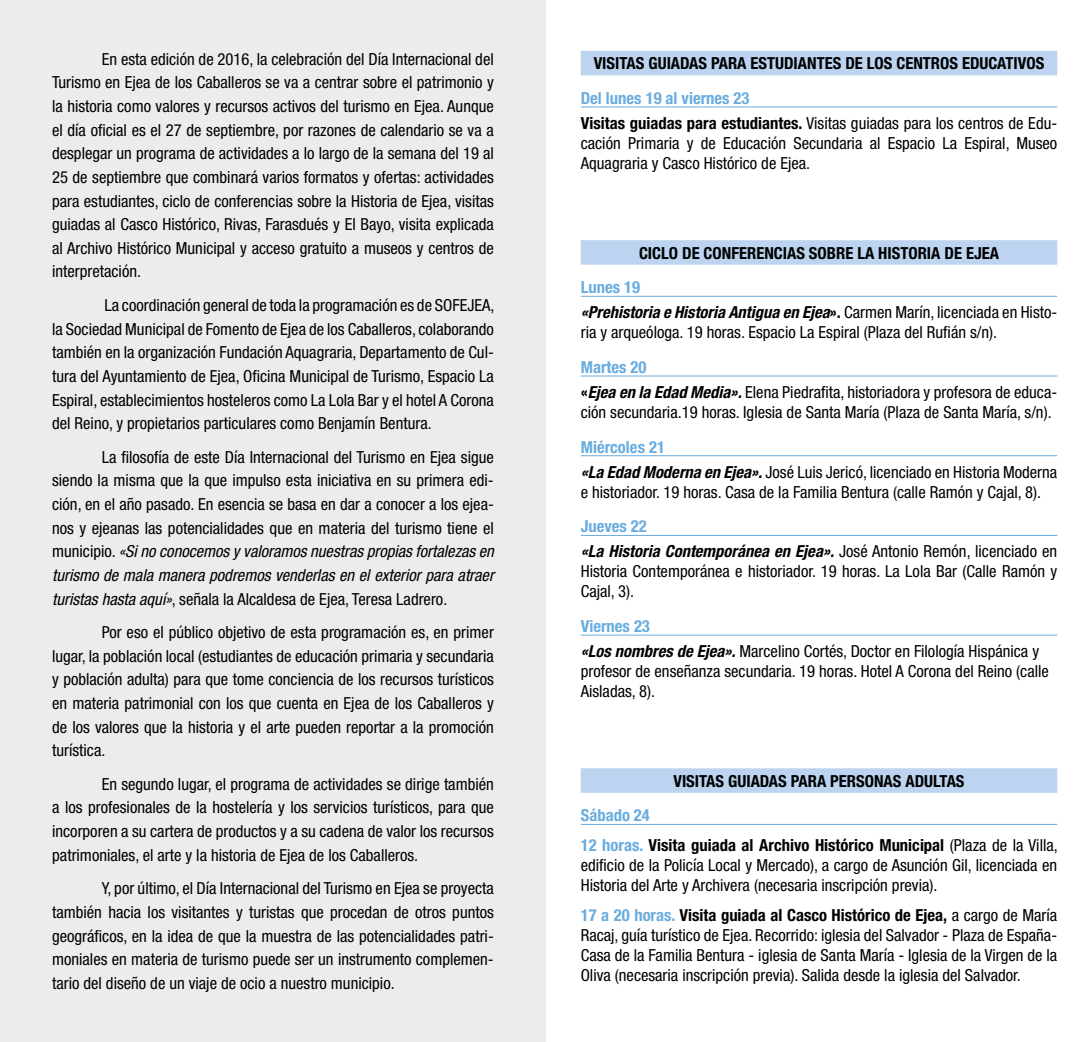
<style>
.page{position:relative;width:1092px;height:1042px;background:#fff}
.page>*{position:absolute;margin:0;border:0;box-sizing:border-box;transform-origin:0 0}
.t1{font:condensed 16.62px/23.6px "Helvetica Neue LT Std";color:#000}
.t2{font:700 condensed 16.62px/29.9px "Helvetica Neue LT Std";color:#000}
.t3{font:italic 700 condensed 16.62px/24.8px "Helvetica Neue LT Std";color:#000}
.s1{font-style:italic}
.s2{font-weight:700;color:#69acdf}
.s3{font-weight:700}
.s4{font-style:normal;color:#69acdf}
.s5{font-style:normal}
.s6{font-weight:400;font-style:normal}
.s7{font-weight:700;font-style:italic}
.s8{color:#69acdf}
.s9{font-weight:400}
</style>
<div class="page">
<div style="left:0;top:0;width:546px;height:1042px;background:#ececec"></div>
<div style="left:580px;top:51px;width:477px;height:24px;background:#bcd4f0"></div>
<hr style="left:580px;top:107px;width:477px;height:1px;background:#69acdf">
<div style="left:580px;top:240px;width:477px;height:25px;background:#bcd4f0"></div>
<hr style="left:580px;top:296px;width:477px;height:1px;background:#69acdf">
<hr style="left:580px;top:375px;width:477px;height:1px;background:#69acdf">
<hr style="left:580px;top:455px;width:477px;height:1px;background:#69acdf">
<hr style="left:580px;top:535px;width:477px;height:1px;background:#69acdf">
<hr style="left:580px;top:635px;width:477px;height:1px;background:#69acdf">
<div style="left:580px;top:768px;width:477px;height:25px;background:#bcd4f0"></div>
<hr style="left:580px;top:824px;width:477px;height:1px;background:#69acdf">
<p class="t1" style="left:52px;top:47px;width:443px;text-align:justify;text-indent:50px">En esta edición de 2016, la celebración del Día Internacional del Turismo en Ejea de los Caballeros se va a centrar sobre el patrimonio y la historia como valores y recursos activos del turismo en Ejea. Aunque el día oficial es el 27 de septiembre, por razones de calendario se va a desplegar un programa de actividades a lo largo de la semana del 19 al 25 de septiembre que combinará varios formatos y ofertas: actividades para estudiantes, ciclo de conferencias sobre la Historia de Ejea, visitas guiadas al Casco Histórico, Rivas, Farasdués y El Bayo, visita explicada al Archivo Histórico Municipal y acceso gratuito a museos y centros de interpretación.</p>
<p class="t1" style="left:52px;top:293px;width:444px;text-align:justify;text-indent:52px">La coordinación general de toda la programación es de SOFEJEA, la Sociedad Municipal de Fomento de Ejea de los Caballeros, colaborando también en la organización Fundación Aquagraria, Departamento de Cul&shy;tura del Ayuntamiento de Ejea, Oficina Municipal de Turismo, Espacio La Espiral, establecimientos hosteleros como La Lola Bar y el hotel A Corona del Reino, y propietarios particulares como Benjamín Bentura.</p>
<p class="t1" style="left:52px;top:445px;width:443px;text-align:justify;text-indent:50px">La filosofía de este Día Internacional del Turismo en Ejea sigue siendo la misma que la que impulso esta iniciativa en su primera edi&shy;ción, en el año pasado. En esencia se basa en dar a conocer a los ejea&shy;nos y ejeanas las potencialidades que en materia del turismo tiene el municipio. <span class="s1">«Si no conocemos y valoramos nuestras propias fortalezas en turismo de mala manera podremos venderlas en el exterior para atraer turistas hasta aquí»</span>, señala la Alcaldesa de Ejea, Teresa Ladrero.</p>
<p class="t1" style="left:52px;top:620px;width:443px;text-align:justify;text-indent:50px">Por eso el público objetivo de esta programación es, en primer lugar, la población local (estudiantes de educación primaria y secundaria y población adulta) para que tome conciencia de los recursos turísticos en materia patrimonial con los que cuenta en Ejea de los Caballeros y de los valores que la historia y el arte pueden reportar a la promoción turística.</p>
<p class="t1" style="left:52px;top:772px;width:443px;text-align:justify;text-indent:50px">En segundo lugar, el programa de actividades se dirige también a los profesionales de la hostelería y los servicios turísticos, para que incorporen a su cartera de productos y a su cadena de valor los recursos patrimoniales, el arte y la historia de Ejea de los Caballeros.</p>
<p class="t1" style="left:52px;top:876px;width:443px;text-align:justify;text-indent:50px">Y, por último, el Día Internacional del Turismo en Ejea se proyecta también hacia los visitantes y turistas que procedan de otros puntos geográficos, en la idea de que la muestra de las potencialidades patri&shy;moniales en materia de turismo puede ser un instrumento complemen&shy;tario del diseño de un viaje de ocio a nuestro municipio.</p>
<p class="t2" style="left:593px;top:48px;width:136px">Visitas guiadas para</p>
<p class="t2" style="left:750px;top:48px;width:295px">estudiantes de los centros educativos</p>
<p class="t1" style="left:580px;top:86px;width:478px;line-height:24.8px"><span class="s2">Del lunes 19 al viernes 23<br></span><span class="s3">Visitas guiadas para estudiantes.</span> Visitas guiadas para los centros de Edu-</p>
<p class="t1" style="left:580px;top:133px;width:478px;line-height:19.9px">cación Primaria y de Educación Secundaria al Espacio La Espiral, Museo<br>Aquagraria y Casco Histórico de Ejea.</p>
<p class="t2" style="left:639px;top:237px;width:102px">Ciclo de confere</p>
<p class="t2" style="left:764px;top:237px;width:72px">ncias sobre</p>
<p class="t2" style="left:857px;top:237px;width:134px">la Historia de Ejea</p>
<p class="t3" style="left:580px;top:275px;width:478px"><span class="s4">Lunes 19<br></span>«Prehistoria e Historia Antigua en Ejea<span class="s5">».</span> <span class="s6">Carmen Marín, licenciada en Histo-</span></p>
<p class="t1" style="left:580px;top:320px;width:418px">ria y arqueóloga. 19 horas. Espacio La Espiral (Plaza del Rufián s/n).</p>
<p class="t1" style="left:580px;top:355px;width:478px;line-height:24.8px"><span class="s2">Martes 20<br></span><span class="s3">«</span><span class="s7">Ejea en la Edad Media».</span> Elena Piedrafita, historiadora y profesora de educa-</p>
<p class="t1" style="left:580px;top:400px;width:472px">ción secundaria.19 horas. Iglesia de Santa María (Plaza de Santa María, s/n).</p>
<p class="t1" style="left:580px;top:434px;width:478px;line-height:24.8px"><span class="s2">Miércoles 21<br></span><span class="s7">«La Edad Moderna en Ejea».</span> José Luis Jericó, licenciado en Historia Moderna</p>
<p class="t1" style="left:580px;top:480px;width:462px">e historiador. 19 horas. Casa de la Familia Bentura (calle Ramón y Cajal, 8).</p>
<p class="t3" style="left:580px;top:514px;width:478px"><span class="s4">Jueves 22<br></span>«La Historia Contemporánea en Ejea». <span class="s6">José Antonio Remón, licenciado en</span></p>
<p class="t1" style="left:580px;top:561px;width:478px;line-height:19.9px">Historia Contemporánea e historiador. 19 horas. La Lola Bar (Calle Ramón y<br>Cajal, 3).</p>
<p class="t1" style="left:580px;top:614px;width:460px;line-height:24.8px"><span class="s2">Viernes 23<br></span><span class="s7">«Los nombres de Ejea».</span> Marcelino Cortés, Doctor en Filología Hispánica y</p>
<p class="t1" style="left:580px;top:661px;width:469px;line-height:19.9px">profesor de enseñanza secundaria. 19 horas. Hotel A Corona del Reino (calle<br>Aisladas, 8).</p>
<p class="t2" style="left:673px;top:765px;width:136px">Visitas guiadas para</p>
<p class="t2" style="left:830px;top:765px;width:136px">personas ad ultas</p>
<p class="t2" style="left:580px;top:800px;width:478px"><span class="s8">Sábado 24<br>12 horas.</span> Visita guiada al Archivo Histórico Municipal <span class="s9">(Plaza de la Villa,</span></p>
<p class="t1" style="left:580px;top:855px;width:478px;line-height:19.9px">edificio de la Policía Local y Mercado), a cargo de Asunción Gil, licenciada en<br>Historia del Arte y Archivera (necesaria inscripción previa).</p>
<p class="t1" style="left:580px;top:905px;width:478px;line-height:19.9px;text-align:justify"><span class="s2">17 a 20 horas.</span> <span class="s3">Visita guiada al Casco Histórico de Ejea,</span> a cargo de María Racaj, guía turístico de Ejea. Recorrido: iglesia del Salvador - Plaza de España-Casa de la Familia Bentura - iglesia de Santa María - Iglesia de la Virgen de la Oliva (necesaria inscripción previa). Salida desde la iglesia del Salvador.</p>
</div>
